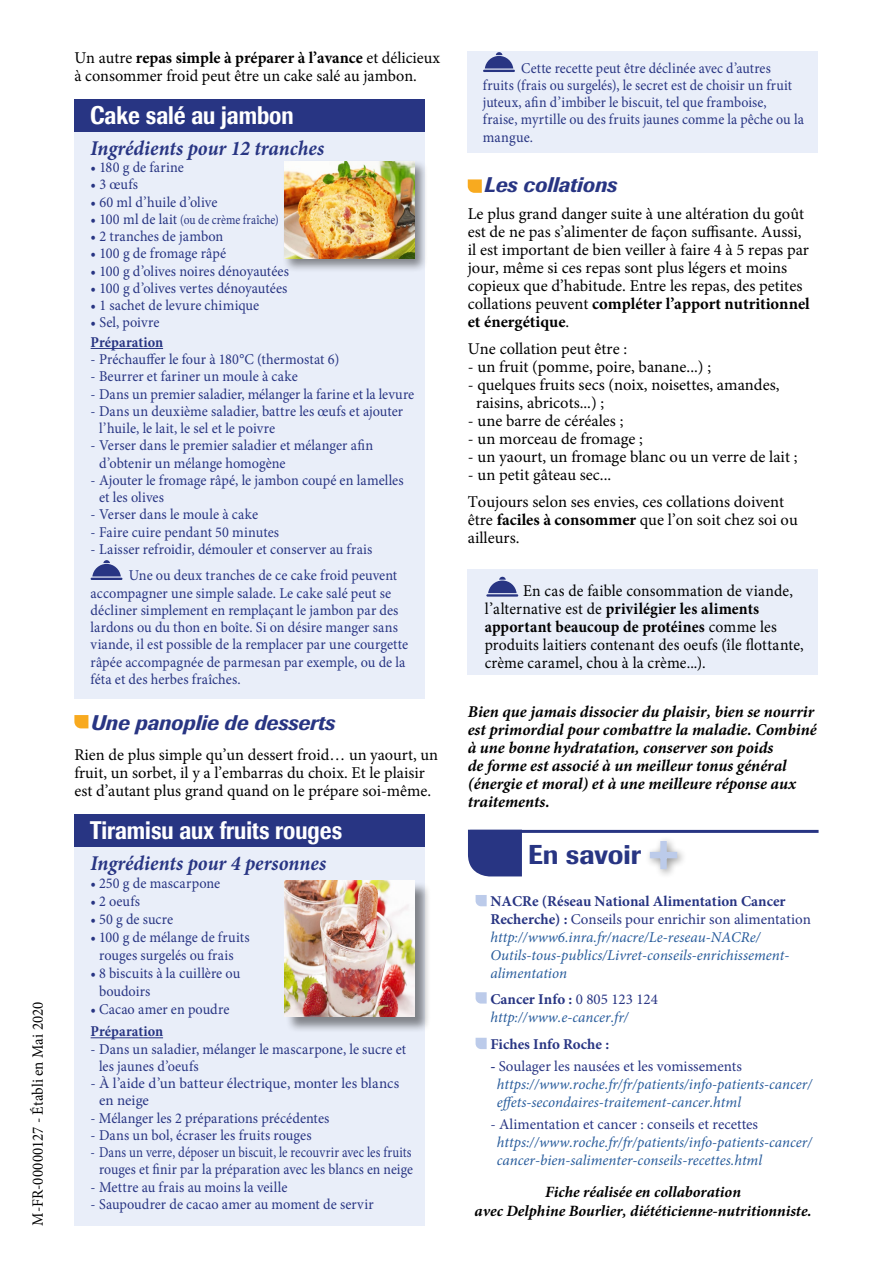
<style>
.page{position:relative;width:893px;height:1263px;background:#fff}
.page>*{position:absolute;margin:0;border:0;box-sizing:border-box;transform-origin:0 0}
.t1{font:500 27px "Imago";color:#283583}
.t2{font:500 25.2px "Imago";color:#fff;scale:.83 1}
.t3{font:italic 700 21px "Minion Pro";color:#283583;scale:.95 1}
.t4{font:italic 500 21px "Imago";color:#283583}
.t5{font:16.5px/18px "Minion Pro";color:#000}
.t6{font:italic 700 16.5px/18px "Minion Pro";color:#000}
.t7{font:16.5px/18px "Minion Pro";color:#000;scale:.95 1}
.t8{font:italic 700 15.75px/18.8px "Minion Pro";color:#000;text-align:center}
.t9{font:15.75px "Minion Pro";letter-spacing:.005em;color:#000;scale:.95 1}
.t10{font:15px/17.2px "Minion Pro";color:#283583;scale:.95 1}
.t11{font:italic 15px/18px "Minion Pro";color:#275b9b}
.t12{font:15px/17.2px "Minion Pro";color:#283583;scale:.93 1}
.t13{font:15px/17.2px "Minion Pro";color:#283583;text-align:center;scale:.85 1}
.t14{font:15px/17.2px "Minion Pro";color:#283583}
.t15{font:700 15px "Minion Pro";color:#283583;scale:.95 1}
.t16{font:700 15px "Minion Pro";color:#283583}
.t17{font:13.5px "Minion Pro";letter-spacing:.005em;color:#283583;scale:.85 1}
.s1{font-weight:700}
.s2{font-size:15px}
.s3{font-weight:700;font-style:normal;color:#283583}
.s4{font-style:normal;color:#283583}
</style>
<div class="page">
<div style="left:467px;top:569px;width:351px;height:106px;background:#e9eef9"></div>
<svg style="left:476px;top:895px;width:11px;height:11px"></svg>
<svg style="left:476px;top:992px;width:11px;height:11px"></svg>
<svg style="left:476px;top:1038px;width:11px;height:11px"></svg>
<div style="left:468px;top:830px;width:54px;height:46px;background:#283583"></div>
<hr style="left:470px;top:830px;width:349px;height:3px;background:#283583">
<div style="left:644px;top:835px;width:44px;height:45px;background:#000;opacity:.45"></div>
<svg style="left:649px;top:840px;width:29px;height:30px"></svg>
<div style="left:74px;top:834px;width:351px;height:391px;background:#e9eef9"></div>
<div style="left:74px;top:814px;width:351px;height:32px;background:#283583"></div>
<hr style="left:91px;top:1037px;width:72px;height:1px;background:#283583">
<div style="left:286px;top:881px;width:146px;height:152px;background:#000;opacity:.45"></div>
<img style="left:285px;top:880px;width:129px;height:136px">
<svg style="left:468px;top:179px;width:14px;height:14px"></svg>
<div style="left:74px;top:113px;width:351px;height:585px;background:#e9eef9"></div>
<div style="left:74px;top:99px;width:351px;height:32px;background:#283583"></div>
<hr style="left:91px;top:348px;width:72px;height:1px;background:#283583">
<div style="left:282px;top:160px;width:147px;height:113px;background:#000;opacity:.45"></div>
<img style="left:285px;top:162px;width:129px;height:97px">
<svg style="left:91px;top:560px;width:31px;height:20px"></svg>
<svg style="left:74px;top:715px;width:14px;height:13px"></svg>
<div style="left:467px;top:51px;width:350px;height:102px;background:#e9eef9"></div>
<svg style="left:483px;top:52px;width:32px;height:20px"></svg>
<svg style="left:486px;top:577px;width:32px;height:20px"></svg>
<p class="t9" style="left:27px;top:1225px;width:238px;rotate:-90deg">M-FR-00000127 - Établi en Mai 2020</p>
<p class="t5" style="left:74px;top:49px;width:367px">Un autre <span class="s1">repas simple à préparer à l’avance</span> et délicieux à consommer froid peut être un cake salé au jambon.</p>
<h2 class="t2" style="left:90px;top:99px;width:247px">Cake salé au jambon</h2>
<h3 class="t3" style="left:91px;top:133px;width:247px">Ingrédients pour 12 tranches</h3>
<p class="t10" style="left:91px;top:159px;width:100px">• 180 g de farine</p>
<p class="t10" style="left:91px;top:176px;width:51px">• 3 œufs</p>
<p class="t10" style="left:91px;top:193px;width:135px">• 60 ml d’huile d’olive</p>
<p class="t17" style="left:91px;top:211px;width:223px"><span class="s2">• 100 ml de lait</span> (ou de crème fraîche)</p>
<p class="t10" style="left:91px;top:228px;width:141px">• 2 tranches de jambon</p>
<p class="t10" style="left:91px;top:245px;width:144px">• 100 g de fromage râpé</p>
<p class="t10" style="left:91px;top:262px;width:210px">• 100 g d’olives noires dénoyautées</p>
<p class="t10" style="left:91px;top:280px;width:209px">• 100 g d’olives vertes dénoyautées</p>
<p class="t10" style="left:91px;top:297px;width:179px">• 1 sachet de levure chimique</p>
<p class="t10" style="left:91px;top:314px;width:74px">• Sel, poivre</p>
<p class="t15" style="left:91px;top:332px;width:78px">Préparation</p>
<p class="t10" style="left:91px;top:351px;width:263px">- Préchauffer le four à 180°C (thermostat 6)</p>
<p class="t10" style="left:91px;top:368px;width:220px">- Beurrer et fariner un moule à cake</p>
<p class="t10" style="left:91px;top:385px;width:342px">- Dans un premier saladier, mélanger la farine et la levure</p>
<p class="t10" style="left:99px;top:403px;width:321px;text-indent:-9px">- Dans un deuxième saladier, battre les œufs et ajouter l’huile, le lait, le sel et le poivre</p>
<p class="t10" style="left:99px;top:437px;width:290px;text-indent:-9px">- Verser dans le premier saladier et mélanger afin d’obtenir un mélange homogène</p>
<p class="t10" style="left:99px;top:472px;width:322px;text-indent:-9px">- Ajouter le fromage râpé, le jambon coupé en lamelles et les olives</p>
<p class="t10" style="left:91px;top:506px;width:178px">- Verser dans le moule à cake</p>
<p class="t10" style="left:91px;top:523px;width:200px">- Faire cuire pendant 50 minutes</p>
<p class="t10" style="left:129px;top:536px;width:284px;line-height:26.2px;text-indent:-38px">- Laisser refroidir, démouler et conserver au frais<br>Une ou deux tranches de ce cake froid peuvent</p>
<p class="t10" style="left:91px;top:584px;width:336px">accompagner une simple salade. Le cake salé peut se décliner simplement en remplaçant le jambon par des lardons ou du thon en boîte. Si on désire manger sans viande, il est possible de la remplacer par une courgette râpée accompagnée de parmesan par exemple, ou de la féta et des herbes fraîches.</p>
<h3 class="t4" style="left:91px;top:709px;width:246px">Une panoplie de desserts</h3>
<p class="t5" style="left:74px;top:745px;width:365px">Rien de plus simple qu’un dessert froid… un yaourt, un fruit, un sorbet, il y a l’embarras du choix. Et le plaisir est d’autant plus grand quand on le prépare soi-même.</p>
<h2 class="t2" style="left:90px;top:813px;width:305px">Tiramisu aux fruits rouges</h2>
<h3 class="t3" style="left:91px;top:848px;width:249px">Ingrédients pour 4 personnes</h3>
<p class="t10" style="left:91px;top:874px;width:138px">• 250 g de mascarpone</p>
<p class="t10" style="left:91px;top:892px;width:54px">• 2 oeufs</p>
<p class="t10" style="left:91px;top:910px;width:88px">• 50 g de sucre</p>
<p class="t10" style="left:91px;top:928px;width:169px;line-height:18px;text-align:center">• 100 g de mélange de fruits rouges surgelés ou frais</p>
<p class="t10" style="left:99px;top:964px;width:150px;line-height:18px;text-indent:-9px">• 8 biscuits à la cuillère ou boudoirs</p>
<p class="t10" style="left:91px;top:1000px;width:148px">• Cacao amer en poudre</p>
<p class="t15" style="left:91px;top:1021px;width:78px">Préparation</p>
<p class="t10" style="left:99px;top:1040px;width:325px;text-indent:-9px">- Dans un saladier, mélanger le mascarpone, le sucre et les jaunes d’oeufs</p>
<p class="t14" style="left:99px;top:1075px;width:302px;text-indent:-9px">- À l’aide d’un batteur électrique, monter les blancs en neige</p>
<p class="t10" style="left:91px;top:1109px;width:253px">- Mélanger les 2 préparations précédentes</p>
<p class="t10" style="left:91px;top:1126px;width:234px">- Dans un bol, écraser les fruits rouges</p>
<p class="t13" style="left:91px;top:1144px;width:381px">- Dans un verre, déposer un biscuit, le recouvrir avec les fruits rouges et finir par la préparation avec les blancs en neige</p>
<p class="t10" style="left:91px;top:1178px;width:209px">- Mettre au frais au moins la veille</p>
<p class="t10" style="left:91px;top:1195px;width:300px">- Saupoudrer de cacao amer au moment de servir</p>
<p class="t12" style="left:483px;top:59px;width:347px;text-indent:38px">Cette recette peut être déclinée avec d’autres fruits (frais ou surgelés), le secret est de choisir un fruit juteux, afin d’imbiber le biscuit, tel que framboise, fraise, myrtille ou des fruits jaunes comme la pêche ou la mangue.</p>
<h3 class="t4" style="left:485px;top:171px;width:134px">Les collations</h3>
<p class="t5" style="left:468px;top:205px;width:344px">Le plus grand danger suite à une altération du goût est de ne pas s’alimenter de façon suffisante. Aussi, il est important de bien veiller à faire 4 à 5 repas par jour, même si ces repas sont plus légers et moins copieux que d’habitude. Entre les repas, des petites collations peuvent <span class="s1">compléter l’apport nutritionnel et énergétique</span>.</p>
<p class="t5" style="left:468px;top:340px;width:161px">Une collation peut être :</p>
<p class="t5" style="left:468px;top:358px;width:245px">- un fruit (pomme, poire, banane...) ;</p>
<p class="t5" style="left:476px;top:376px;width:305px;text-indent:-8px">- quelques fruits secs (noix, noisettes, amandes, raisins, abricots...) ;</p>
<p class="t5" style="left:468px;top:412px;width:157px">- une barre de céréales ;</p>
<p class="t5" style="left:468px;top:430px;width:177px">- un morceau de fromage ;</p>
<p class="t5" style="left:468px;top:448px;width:331px">- un yaourt, un fromage blanc ou un verre de lait ;</p>
<p class="t5" style="left:468px;top:462px;width:318px;line-height:27px">- un petit gâteau sec...<br>Toujours selon ses envies, ces collations doivent</p>
<p class="t5" style="left:468px;top:511px;width:332px">être <span class="s1">faciles à consommer</span> que l’on soit chez soi ou ailleurs.</p>
<p class="t7" style="left:485px;top:582px;width:337px;text-indent:38px">En cas de faible consommation de viande, l’alternative est de <span class="s1">privilégier les aliments apportant beaucoup de protéines</span> comme les produits laitiers contenant des oeufs (île flottante, crème caramel, chou à la crème...).</p>
<p class="t6" style="left:468px;top:702px;width:350px">Bien que jamais dissocier du plaisir, bien se nourrir est primordial pour combattre la maladie. Combiné à une bonne hydratation, conserver son poids<br>de forme est associé à un meilleur tonus général (énergie et moral) et à une meilleure réponse aux traitements.</p>
<h1 class="t1" style="left:528px;top:837px;width:114px">En savoir</h1>
<p class="t11" style="left:490px;top:892px;width:322px"><span class="s3">NACRe (Réseau National Alimentation Cancer Recherche) :</span> <span class="s4">Conseils pour enrichir son alimentation </span>http://www6.inra.fr/nacre/Le-reseau-NACRe/ Outils-tous-publics/Livret-conseils-enrichissement&shy;alimentation</p>
<p class="t11" style="left:490px;top:990px;width:169px"><span class="s3">Cancer Info :</span> <span class="s4">0 805 123 124 </span>http://www.e-cancer.fr/</p>
<p class="t16" style="left:490px;top:1033px;width:120px">Fiches Info Roche :</p>
<p class="t11" style="left:497px;top:1057px;width:317px;text-indent:-6px"><span class="s3">-</span> <span class="s4">Soulager les nausées et les vomissements </span>https://www.roche.fr/fr/patients/info-patients-cancer/ effets-secondaires-traitement-cancer.html</p>
<p class="t14" style="left:490px;top:1116px;width:269px">- Alimentation et cancer : conseils et recettes</p>
<p class="t11" style="left:497px;top:1133px;width:317px">https://www.roche.fr/fr/patients/info-patients-cancer/ cancer-bien-salimenter-conseils-recettes.html</p>
<p class="t8" style="left:475px;top:1182px;width:339px">Fiche réalisée en collaboration<br>avec Delphine Bourlier, diététicienne-nutritionniste.</p>
</div>
